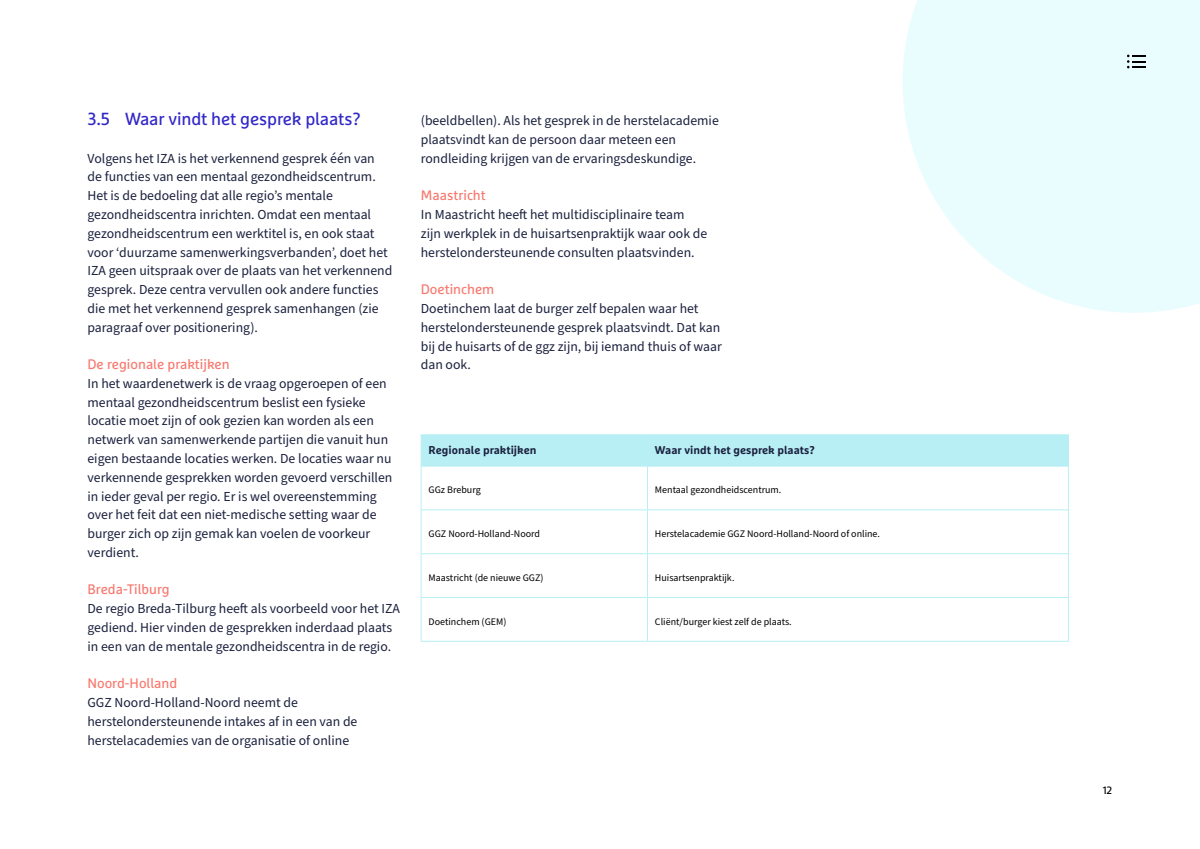
<style>
.page{position:relative;width:1200px;height:849px;background:#fff}
.page>*{position:absolute;margin:0;border:0;box-sizing:border-box;transform-origin:0 0}
.t1{font:17.5px "Marselis Pro";letter-spacing:-.01em;color:#3127c8}
.t2{font:13.75px/18.8px "Source Sans Pro";color:#1b213e}
.t3{font:13.75px "Marselis Pro";color:#f7796f}
.t4{font:700 11.25px "Marselis Pro";color:#1b213e}
.t5{font:10.62px "Marselis Pro";color:#000}
.t6{font:10px "Source Sans Pro";color:#000}
</style>
<div class="page">
<svg style="left:903px;top:0;width:297px;height:312px;background:#ebfdfe"></svg>
<svg style="left:1127px;top:55px;width:19px;height:13px"></svg>
<div style="left:422px;top:435px;width:646px;height:30px;background:#b8eff5"></div>
<hr style="left:421px;top:434px;width:227px;height:1px;background:#b8eff5">
<hr style="left:421px;top:435px;width:1px;height:30px;background:#b8eff5">
<hr style="left:648px;top:434px;width:421px;height:1px;background:#b8eff5">
<hr style="left:647px;top:435px;width:1px;height:30px;background:#b8eff5">
<hr style="left:1068px;top:435px;width:1px;height:30px;background:#b8eff5">
<hr style="left:421px;top:465px;width:227px;height:1px;background:#b8eff5">
<hr style="left:648px;top:465px;width:421px;height:1px;background:#b8eff5">
<hr style="left:421px;top:466px;width:1px;height:43px;background:#b8eff5">
<hr style="left:647px;top:466px;width:1px;height:43px;background:#b8eff5">
<hr style="left:1068px;top:466px;width:1px;height:43px;background:#b8eff5">
<hr style="left:421px;top:509px;width:227px;height:1px;background:#b8eff5">
<hr style="left:421px;top:510px;width:1px;height:43px;background:#b8eff5">
<hr style="left:648px;top:509px;width:421px;height:1px;background:#b8eff5">
<hr style="left:647px;top:510px;width:1px;height:43px;background:#b8eff5">
<hr style="left:1068px;top:510px;width:1px;height:43px;background:#b8eff5">
<hr style="left:421px;top:553px;width:227px;height:1px;background:#b8eff5">
<hr style="left:421px;top:553px;width:1px;height:44px;background:#b8eff5">
<hr style="left:648px;top:553px;width:421px;height:1px;background:#b8eff5">
<hr style="left:647px;top:553px;width:1px;height:44px;background:#b8eff5">
<hr style="left:1068px;top:553px;width:1px;height:44px;background:#b8eff5">
<hr style="left:421px;top:597px;width:227px;height:1px;background:#b8eff5">
<hr style="left:421px;top:597px;width:1px;height:43px;background:#b8eff5">
<hr style="left:648px;top:597px;width:421px;height:1px;background:#b8eff5">
<hr style="left:647px;top:597px;width:1px;height:43px;background:#b8eff5">
<hr style="left:1068px;top:597px;width:1px;height:43px;background:#b8eff5">
<hr style="left:421px;top:640px;width:227px;height:1px;background:#b8eff5">
<hr style="left:648px;top:640px;width:421px;height:1px;background:#b8eff5">
<p class="t1" style="left:88px;top:108px;width:275px">3.5 Waar vindt het gesprek plaats?</p>
<p class="t2" style="left:88px;top:149px;width:306px">Volgens het IZA is het verkennend gesprek één van de functies van een mentaal gezondheidscentrum.<br>Het is de bedoeling dat alle regio’s mentale gezondheidscentra inrichten. Omdat een mentaal gezondheidscentrum een werktitel is, en ook staat voor ‘duurzame samenwerkingsverbanden’, doet het IZA geen uitspraak over de plaats van het verkennend gesprek. Deze centra vervullen ook andere functies die met het verkennend gesprek samenhangen (zie paragraaf over positionering).</p>
<p class="t3" style="left:88px;top:356px;width:144px">De regionale praktijken</p>
<p class="t2" style="left:88px;top:374px;width:306px">In het waardenetwerk is de vraag opgeroepen of een mentaal gezondheidscentrum beslist een fysieke locatie moet zijn of ook gezien kan worden als een netwerk van samenwerkende partijen die vanuit hun eigen bestaande locaties werken. De locaties waar nu verkennende gesprekken worden gevoerd verschillen in ieder geval per regio. Er is wel overeenstemming over het feit dat een niet-medische setting waar de burger zich op zijn gemak kan voelen de voorkeur verdient.</p>
<p class="t3" style="left:88px;top:581px;width:84px">Breda-Tilburg</p>
<p class="t2" style="left:88px;top:599px;width:314px">De regio Breda-Tilburg heeft als voorbeeld voor het IZA gediend. Hier vinden de gesprekken inderdaad plaats in een van de mentale gezondheidscentra in de regio.</p>
<p class="t3" style="left:88px;top:674px;width:91px">Noord-Holland</p>
<p class="t2" style="left:88px;top:693px;width:271px">GGZ Noord-Holland-Noord neemt de herstelondersteunende intakes af in een van de herstelacademies van de organisatie of online</p>
<p class="t2" style="left:421px;top:112px;width:300px">(beeldbellen). Als het gesprek in de herstelacademie plaatsvindt kan de persoon daar meteen een rondleiding krijgen van de ervaringsdeskundige.</p>
<p class="t3" style="left:421px;top:187px;width:67px">Maastricht</p>
<p class="t2" style="left:421px;top:205px;width:288px">In Maastricht heeft het multidisciplinaire team zijn werkplek in de huisartsenpraktijk waar ook de herstelondersteunende consulten plaatsvinden.</p>
<p class="t3" style="left:421px;top:281px;width:75px">Doetinchem</p>
<p class="t2" style="left:421px;top:299px;width:303px">Doetinchem laat de burger zelf bepalen waar het herstelondersteunende gesprek plaatsvindt. Dat kan bij de huisarts of de ggz zijn, bij iemand thuis of waar dan ook.</p>
<p class="t4" style="left:429px;top:443px;width:109px">Regionale praktijken</p>
<p class="t4" style="left:655px;top:443px;width:161px">Waar vindt het gesprek plaats?</p>
<p class="t6" style="left:429px;top:483px;width:54px">GGz Breburg</p>
<p class="t6" style="left:655px;top:483px;width:128px">Mentaal gezondheidscentrum.</p>
<p class="t6" style="left:429px;top:526px;width:113px">GGZ Noord-Holland-Noord</p>
<p class="t6" style="left:655px;top:526px;width:227px">Herstelacademie GGZ Noord-Holland-Noord of online.</p>
<p class="t6" style="left:429px;top:570px;width:116px">Maastricht (de nieuwe GGZ)</p>
<p class="t6" style="left:655px;top:570px;width:81px">Huisartsenpraktijk.</p>
<p class="t6" style="left:429px;top:614px;width:79px">Doetinchem (GEM)</p>
<p class="t6" style="left:655px;top:614px;width:138px">Cliënt/burger kiest zelf de plaats.</p>
<p class="t5" style="left:1103px;top:783px;width:11px">12</p>
</div>
